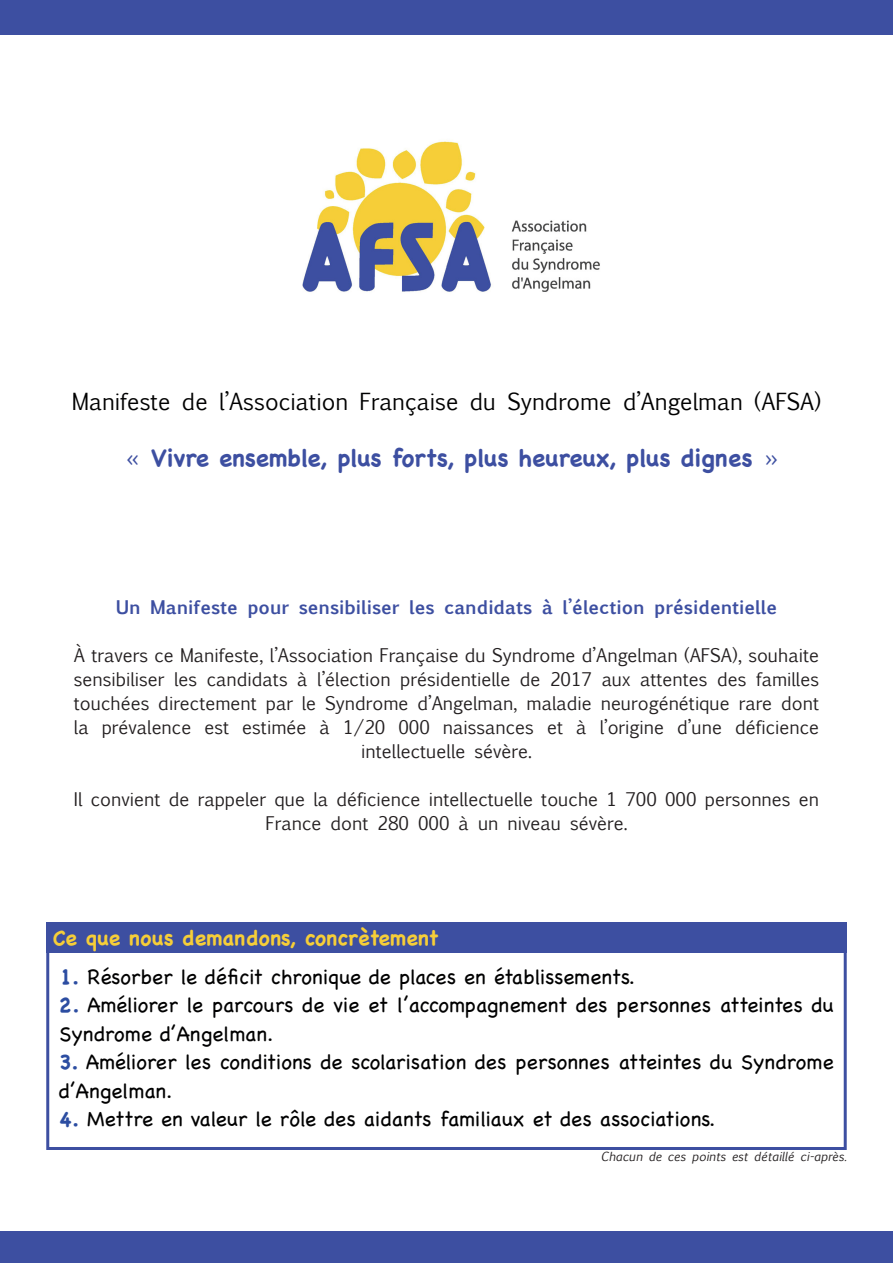
<style>
.page{position:relative;width:893px;height:1263px;background:#fff}
.page>*{position:absolute;margin:0;border:0;box-sizing:border-box;transform-origin:0 0}
.t1{font:700 24px "Chalkboard";color:#3d4fa1}
.t2{font:22.5px "Euphemia UCAS";color:#000001}
.t3{font:300 21px/28.5px "Chalkboard SE";color:#000001}
.t4{font:700 21px "Chalkboard SE";color:#f6ce38}
.t5{font:18px/24px "Euphemia UCAS";color:#231f20;text-align:center}
.t6{font:700 18px "Euphemia UCAS";color:#3d4fa1}
.t7{font:italic 12px "Euphemia UCAS";color:#231f20}
.s1{font-family:"Euphemia UCAS";font-weight:400;font-size:22.5px}
.s2{font-weight:700;color:#2c4da1}
</style>
<div class="page">
<img style="left:302px;top:141px;width:298px;height:151px">
<div style="left:0;top:1231px;width:893px;height:32px;background:#3d4fa1"></div>
<div style="left:46px;top:923px;width:801px;height:227px;border:3px solid #3d4fa1"></div>
<div style="left:0;top:0;width:893px;height:35px;background:#3d4fa1"></div>
<div style="left:47px;top:922px;width:800px;height:30px;background:#3d4fa1"></div>
<p class="t2" style="left:72px;top:386px;width:751px">Manifeste de l’Association Française du Syndrome d’Angelman (AFSA)</p>
<p class="t1" style="left:126px;top:444px;width:653px"><span class="s1">«</span> Vivre ensemble, plus forts, plus heureux, plus dignes <span class="s1">»</span></p>
<p class="t6" style="left:116px;top:593px;width:663px">Un Manifeste pour sensibiliser les candidats à l’élection présidentielle</p>
<p class="t5" style="left:74px;top:643px;width:747px">À travers ce Manifeste, l’Association Française du Syndrome d’Angelman (AFSA), souhaite sensibiliser les candidats à l’élection présidentielle de 2017 aux attentes des familles touchées directement par le Syndrome d’Angelman, maladie neurogénétique rare dont la prévalence est estimée à 1/20 000 naissances et à l’origine d’une déficience intellectuelle sévère.</p>
<p class="t5" style="left:74px;top:787px;width:747px">Il convient de rappeler que la déficience intellectuelle touche 1 700 000 personnes en<br>France dont 280 000 à un niveau sévère.</p>
<p class="t4" style="left:53px;top:925px;width:387px">Ce que nous demandons, concrètement</p>
<p class="t3" style="left:59px;top:961px;width:577px"><span class="s2">1.</span> Résorber le déficit chronique de places en établissements.</p>
<p class="t3" style="left:59px;top:990px;width:776px"><span class="s2">2.</span> Améliorer le parcours de vie et l’accompagnement des personnes atteintes du<br>Syndrome d’Angelman.</p>
<p class="t3" style="left:59px;top:1047px;width:776px"><span class="s2">3.</span> Améliorer les conditions de scolarisation des personnes atteintes du Syndrome d’Angelman.</p>
<p class="t3" style="left:59px;top:1104px;width:658px"><span class="s2">4.</span> Mettre en valeur le rôle des aidants familiaux et des associations.</p>
<p class="t7" style="left:601px;top:1148px;width:248px">Chacun de ces points est détaillé ci-après.</p>
</div>
